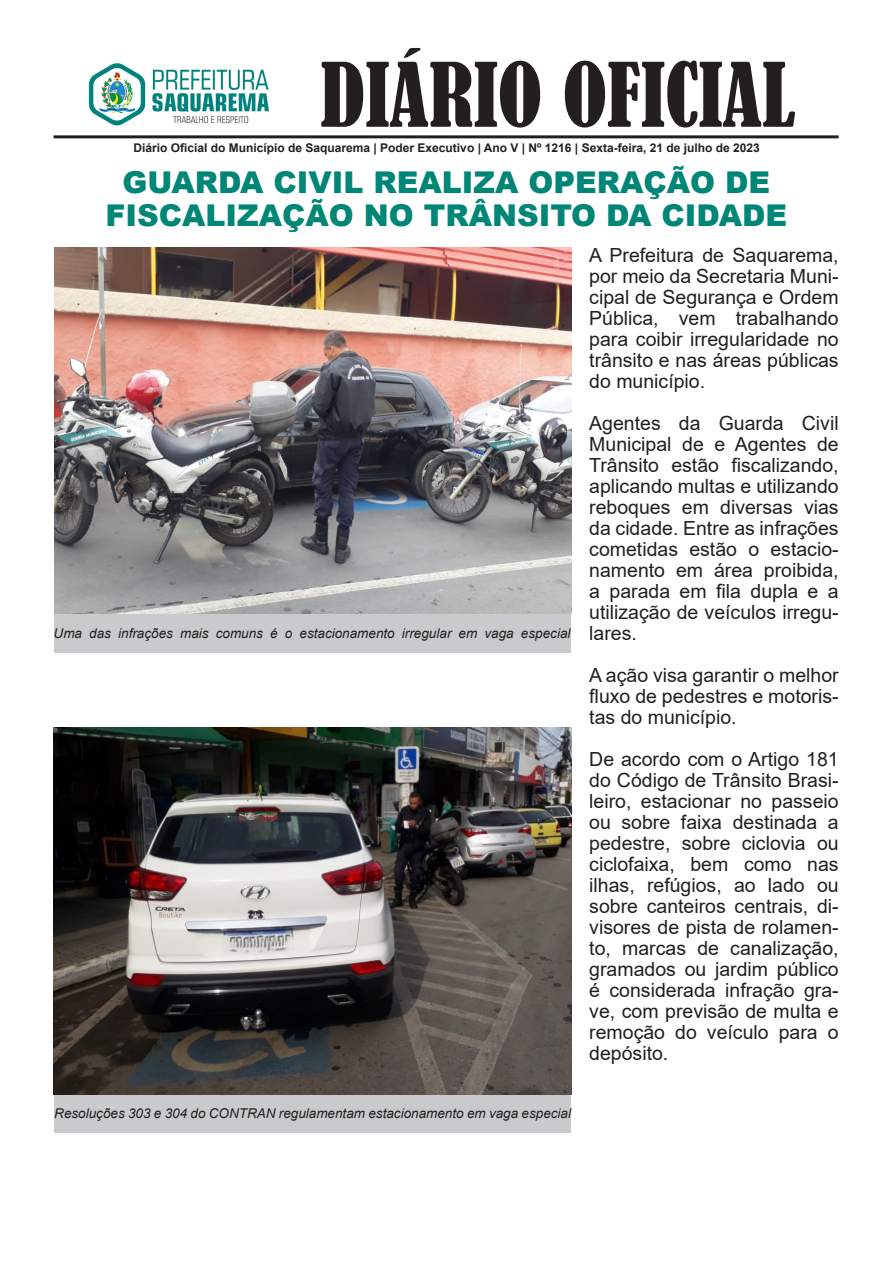
<style>
.page{position:relative;width:893px;height:1263px;background:#fff}
.page>*{position:absolute;margin:0;border:0;box-sizing:border-box;transform-origin:0 0}
.t1{font:condensed 82.5px "Bernard";color:#231f20}
.t2{font:900 30px "Arial";color:#008677}
.t3{font:19.5px/21px "Arial";color:#231f20;text-align:justify}
.t4{font:italic 13.5px "Arial";color:#231f20}
.t5{font:700 12px "Arial";color:#231f20}
</style>
<div class="page">
<hr style="left:54px;top:135px;width:785px;height:3px;background:#231f20">
<img style="left:88px;top:63px;width:181px;height:63px">
<div style="left:54px;top:1094px;width:517px;height:38px;background:#c9cacc"></div>
<div style="left:54px;top:614px;width:517px;height:38px;background:#c9cacc"></div>
<img style="left:55px;top:248px;width:516px;height:366px">
<img style="left:54px;top:728px;width:517px;height:366px">
<p class="t1" style="left:321px;top:47px;width:476px">DIÁRIO OFICIAL</p>
<p class="t5" style="left:133px;top:139px;width:628px">Diário Oficial do Município de Saquarema | Poder Executivo | Ano V | Nº 1216 | Sexta-feira, 21 de julho de 2023</p>
<p class="t2" style="left:122px;top:160px;width:649px">GUARDA CIVIL REALIZA OPERAÇÃO DE</p>
<p class="t2" style="left:106px;top:193px;width:683px">FISCALIZAÇÃO NO TRÂNSITO DA CIDADE</p>
<p class="t4" style="left:54px;top:624px;width:518px">Uma das infrações mais comuns é o estacionamento irregular em vaga especial</p>
<p class="t3" style="left:589px;top:244px;width:251px">A Prefeitura de Saquarema, por meio da Secretaria Muni&shy;cipal de Segurança e Ordem Pública, vem trabalhando para coibir irregularidade no trânsito e nas áreas públicas do município.</p>
<p class="t3" style="left:589px;top:412px;width:251px">Agentes da Guarda Civil Municipal de e Agentes de Trânsito estão fiscalizando, aplicando multas e utilizando reboques em diversas vias da cidade. Entre as infrações cometidas estão o estacio&shy;namento em área proibida, a parada em fila dupla e a utilização de veículos irregu&shy;lares.</p>
<p class="t3" style="left:589px;top:664px;width:251px">A ação visa garantir o melhor fluxo de pedestres e motoris&shy;tas do município.</p>
<p class="t3" style="left:589px;top:748px;width:251px">De acordo com o Artigo 181 do Código de Trânsito Brasi&shy;leiro, estacionar no passeio ou sobre faixa destinada a pedestre, sobre ciclovia ou ciclofaixa, bem como nas ilhas, refúgios, ao lado ou sobre canteiros centrais, di&shy;visores de pista de rolamen&shy;to, marcas de canalização, gramados ou jardim público é considerada infração gra&shy;ve, com previsão de multa e remoção do veículo para o depósito.</p>
<p class="t4" style="left:54px;top:1105px;width:518px">Resoluções 303 e 304 do CONTRAN regulamentam estacionamento em vaga especial</p>
</div>
